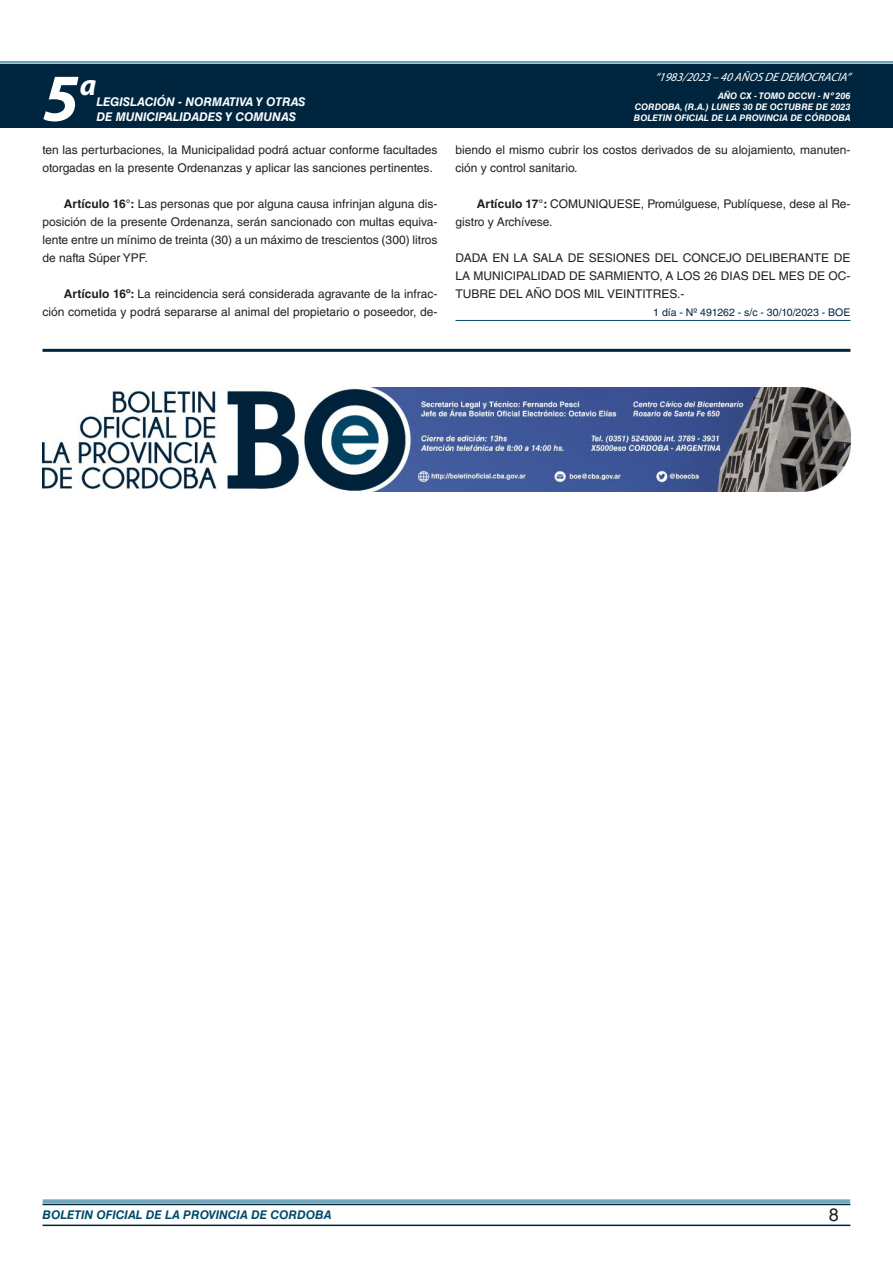
<style>
.page{position:relative;width:893px;height:1263px;background:#fff}
.page>*{position:absolute;margin:0;border:0;box-sizing:border-box;transform-origin:0 0}
.t1{font:italic 700 67.5px "Myriad Pro";color:#fff}
.t2{font:italic 700 30px "Myriad Pro";color:#fff}
.t3{font:18px "Helvetica LT Std";color:#231f20}
.TEXTO_BASE{font:12px/18px "Helvetica LT Std";color:#231f20}
.t4{font:italic 700 12px "Helvetica LT Std";color:#fff}
.t5{font:italic 700 12px "Helvetica LT Std";color:#004b6c}
.t6{font:italic 12px "Myriad Pro";color:#fff}
.FECHA_DE_VENCIMIENTO{font:10.5px "Helvetica LT Std";color:#00263f}
.t7{font:italic 700 9px/10.8px "Helvetica LT Std";color:#fff;text-align:justify}
.s1{font-weight:700}
</style>
<div class="page">
<div style="left:0;top:61px;width:893px;height:6px;background:#fff;opacity:.75"></div>
<div style="left:0;top:64px;width:893px;height:64px;background:#00263f"></div>
<hr style="left:43px;top:1224px;width:807px;height:2px;background:#00263f">
<div style="left:42px;top:1198px;width:809px;height:8px;background:#fff;opacity:.75"></div>
<hr style="left:455px;top:320px;width:395px;height:1px;background:#004b6c">
<hr style="left:43px;top:349px;width:807px;height:3px;background:#00263f">
<img style="left:43px;top:388px;width:807px;height:103px">
<h1 class="t1" style="left:43px;top:54px;width:38px">5</h1>
<h2 class="t2" style="left:80px;top:66px;width:18px">a</h2>
<p class="t4" style="left:96px;top:95px;width:211px">LEGISLACIÓN - NORMATIVA Y OTRAS</p>
<p class="t4" style="left:96px;top:109px;width:201px">DE MUNICIPALIDADES Y COMUNAS</p>
<p class="TEXTO_BASE" style="left:43px;top:141px;width:396px">ten las perturbaciones, la Municipalidad podrá actuar conforme facultades otorgadas en la presente Ordenanzas y aplicar las sanciones pertinentes.</p>
<p class="TEXTO_BASE" style="left:43px;top:195px;width:396px;text-align:justify;text-indent:21px"><span class="s1">Artículo 16°:</span> Las personas que por alguna causa infrinjan alguna dis&shy;posición de la presente Ordenanza, serán sancionado con multas equiva&shy;lente entre un mínimo de treinta (30) a un máximo de trescientos (300) litros de nafta Súper YPF.</p>
<p class="TEXTO_BASE" style="left:43px;top:285px;width:396px;text-align:right"><span class="s1">Artículo 16º:</span> La reincidencia será considerada agravante de la infrac&shy;ción cometida y podrá separarse al animal del propietario o poseedor, de-</p>
<p class="t6" style="left:655px;top:70px;width:197px">“ 1983/2023 – 40 AÑOS DE DEMOCRACIA”</p>
<p class="t7" style="left:634px;top:91px;width:218px;text-indent:84px">AÑO CX - TOMO DCCVI - Nº 206<br>CORDOBA, (R.A.) LUNES 30 DE OCTUBRE DE 2023<br>BOLETIN OFICIAL DE LA PROVINCIA DE CÓRDOBA</p>
<p class="TEXTO_BASE" style="left:455px;top:141px;width:396px">biendo el mismo cubrir los costos derivados de su alojamiento, manuten&shy;ción y control sanitario.</p>
<p class="TEXTO_BASE" style="left:455px;top:195px;width:396px;text-indent:21px"><span class="s1">Artículo 17°:</span> COMUNIQUESE, Promúlguese, Publíquese, dese al Re&shy;gistro y Archívese.</p>
<p class="TEXTO_BASE" style="left:455px;top:249px;width:396px;text-align:justify">DADA EN LA SALA DE SESIONES DEL CONCEJO DELIBERANTE DE LA MUNICIPALIDAD DE SARMIENTO, A LOS 26 DIAS DEL MES DE OC-TUBRE DEL AÑO DOS MIL VEINTITRES.-</p>
<p class="FECHA_DE_VENCIMIENTO" style="left:653px;top:306px;width:199px">1 día - Nº 491262 - s/c - 30/10/2023 - BOE</p>
<p class="t5" style="left:43px;top:1208px;width:290px">BOLETIN OFICIAL DE LA PROVINCIA DE CORDOBA</p>
<h3 class="t3" style="left:829px;top:1204px;width:12px">8</h3>
</div>
